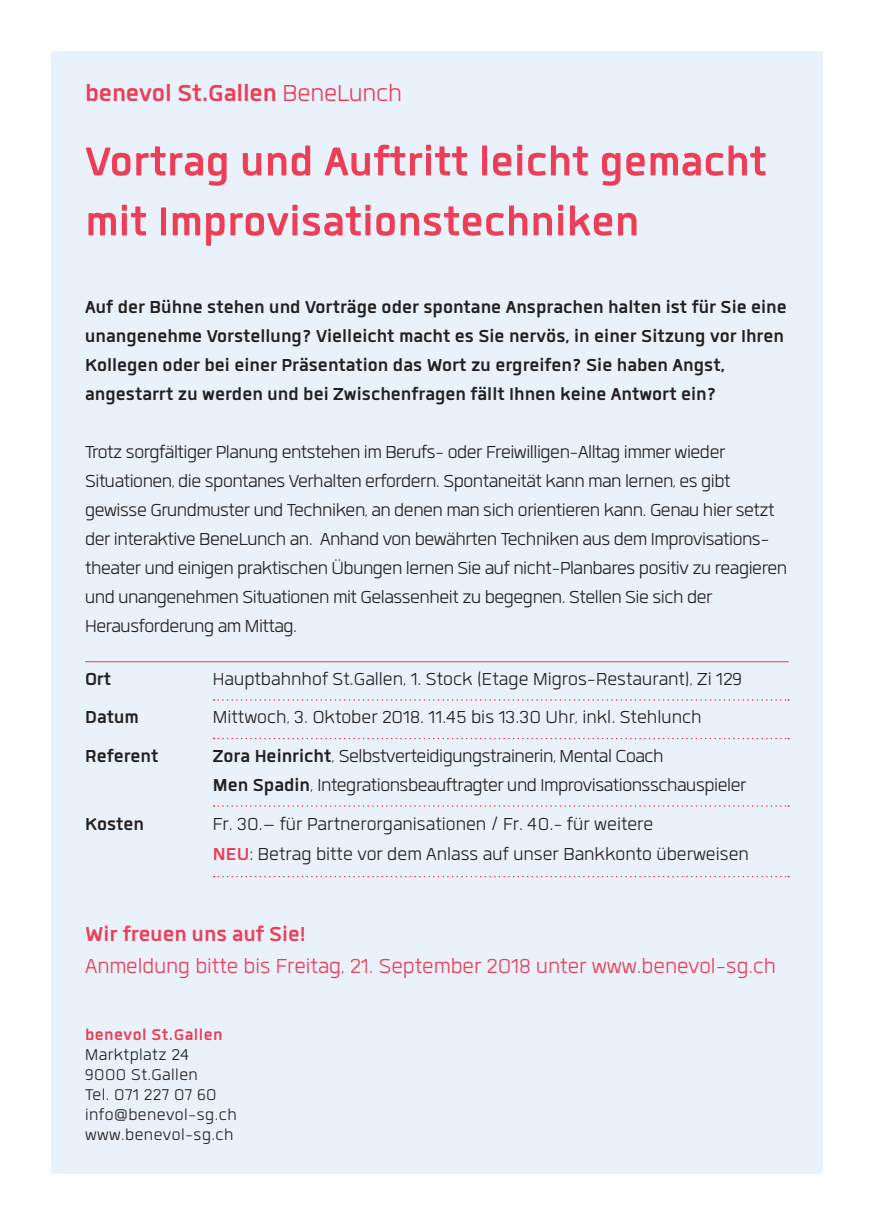
<style>
.page{position:relative;width:874px;height:1225px;background:#fff}
.page>*{position:absolute;margin:0;border:0;box-sizing:border-box;transform-origin:0 0}
._02_Titel{font:700 56px/60px "Quan";color:#ee3d56}
._01_Kopfzeile{font:700 32px "Quan";letter-spacing:-.005em;color:#ee3d56}
._07_Abschlusstext{font:300 28px "Quan";color:#ee3d56}
._06_Kurs_Einzug{font:700 28px "Quan";color:#ee3d56}
._05_Fliesstext{font:300 24px/29px "Quan";letter-spacing:-.02em;color:#231f20}
._05_Fliesstext-2{font:700 24px/29px "Quan";color:#231f20}
._06_Kurs_Einzug-2{font:300 24px/30px "Quan";color:#231f20}
._06_Kurs_Einzug-3{font:300 24px/29px "Quan";letter-spacing:-.02em;color:#231f20}
._04_Kurs_Daten_01_Li{font:300 24px "Quan";color:#231f20}
._06_Kurs_Einzug-4{font:700 24px "Quan";color:#231f20}
._04_Kurs_Daten_01_Li-2{font:700 24px "Quan";color:#231f20}
._02_Adresse{font:300 21.6px "Quan";letter-spacing:.02em;color:#231f20}
._01_Adresse_Ort{font:700 21.6px "Quan";letter-spacing:.02em;color:#ee3d56}
.s1{font-weight:300}
.s2{font-weight:700}
.s3{font-weight:700;color:#ee3d56}
</style>
<div class="page">
<div style="left:51px;top:51px;width:771px;height:1123px;background:#e9f2fa"></div>
<hr style="left:85px;top:661px;width:703px;height:1px;background:#ee3d56">
<svg style="left:213px;top:699px;width:575px;height:2px"></svg>
<svg style="left:213px;top:738px;width:575px;height:1px"></svg>
<svg style="left:213px;top:805px;width:575px;height:2px"></svg>
<svg style="left:213px;top:876px;width:575px;height:1px"></svg>
<p class="_01_Kopfzeile" style="left:85px;top:78px;width:318px">benevol St.Gallen <span class="s1">BeneLunch</span></p>
<p class="_02_Titel" style="left:85px;top:131px;width:682px">Vortrag und Auftritt leicht gemacht mit Improvisationstechniken</p>
<p class="_05_Fliesstext-2" style="left:85px;top:292px;width:702px">Auf der Bühne stehen und Vorträge oder spontane Ansprachen halten ist für Sie eine unangenehme Vorstellung? Vielleicht macht es Sie nervös, in einer Sitzung vor Ihren Kollegen oder bei einer Präsentation das Wort zu ergreifen? Sie haben Angst, angestarrt zu werden und bei Zwischenfragen fällt Ihnen keine Antwort ein?</p>
<p class="_05_Fliesstext" style="left:85px;top:437px;width:703px">Trotz sorgfältiger Planung entstehen im Berufs- oder Freiwilligen-Alltag immer wieder Situationen, die spontanes Verhalten erfordern. Spontaneität kann man lernen, es gibt gewisse Grundmuster und Techniken, an denen man sich orientieren kann. Genau hier setzt der interaktive BeneLunch an. Anhand von bewährten Techniken aus dem Improvisations&shy;theater und einigen praktischen Übungen lernen Sie auf nicht-Planbares positiv zu reagieren und unangenehmen Situationen mit Gelassenheit zu begegnen. Stellen Sie sich der Herausforderung am Mittag.</p>
<p class="_04_Kurs_Daten_01_Li-2" style="left:85px;top:667px;width:28px">Ort</p>
<p class="_04_Kurs_Daten_01_Li" style="left:213px;top:668px;width:530px">Hauptbahnhof St.Gallen, 1. Stock (Etage Migros-Restaurant), Zi 129</p>
<p class="_06_Kurs_Einzug-4" style="left:85px;top:706px;width:55px">Datum</p>
<p class="_06_Kurs_Einzug-2" style="left:213px;top:702px;width:490px">Mittwoch, 3. Oktober 2018. 11.45 bis 13.30 Uhr, inkl. Stehlunch</p>
<p class="_06_Kurs_Einzug-4" style="left:85px;top:744px;width:75px">Referent</p>
<p class="_06_Kurs_Einzug-3" style="left:213px;top:741px;width:534px"><span class="s2">Zora Heinricht</span>, Selbstverteidigungstrainerin, Mental Coach<br><span class="s2">Men Spadin</span>, Integrationsbeauftragter und Improvisationsschauspieler</p>
<p class="_06_Kurs_Einzug-4" style="left:85px;top:812px;width:60px">Kosten</p>
<p class="_06_Kurs_Einzug-2" style="left:213px;top:808px;width:537px">Fr. 30.– für Partnerorganisationen / Fr. 40.- für weitere<br><span class="s3">NEU</span>: Betrag bitte vor dem Anlass auf unser Bankkonto überweisen</p>
<p class="_06_Kurs_Einzug" style="left:85px;top:920px;width:222px">Wir freuen uns auf Sie!</p>
<p class="_07_Abschlusstext" style="left:85px;top:952px;width:692px">Anmeldung bitte bis Freitag, 21. September 2018 unter www.benevol-sg.ch</p>
<p class="_01_Adresse_Ort" style="left:85px;top:1024px;width:139px">benevol St.Gallen</p>
<p class="_02_Adresse" style="left:85px;top:1044px;width:106px">Marktplatz 24</p>
<p class="_02_Adresse" style="left:85px;top:1064px;width:114px">9000 St.Gallen</p>
<p class="_02_Adresse" style="left:85px;top:1084px;width:133px">Tel. 071 227 07 60</p>
<p class="_02_Adresse" style="left:85px;top:1104px;width:153px">info@benevol-sg.ch</p>
<p class="_02_Adresse" style="left:85px;top:1124px;width:150px">www.benevol-sg.ch</p>
</div>
